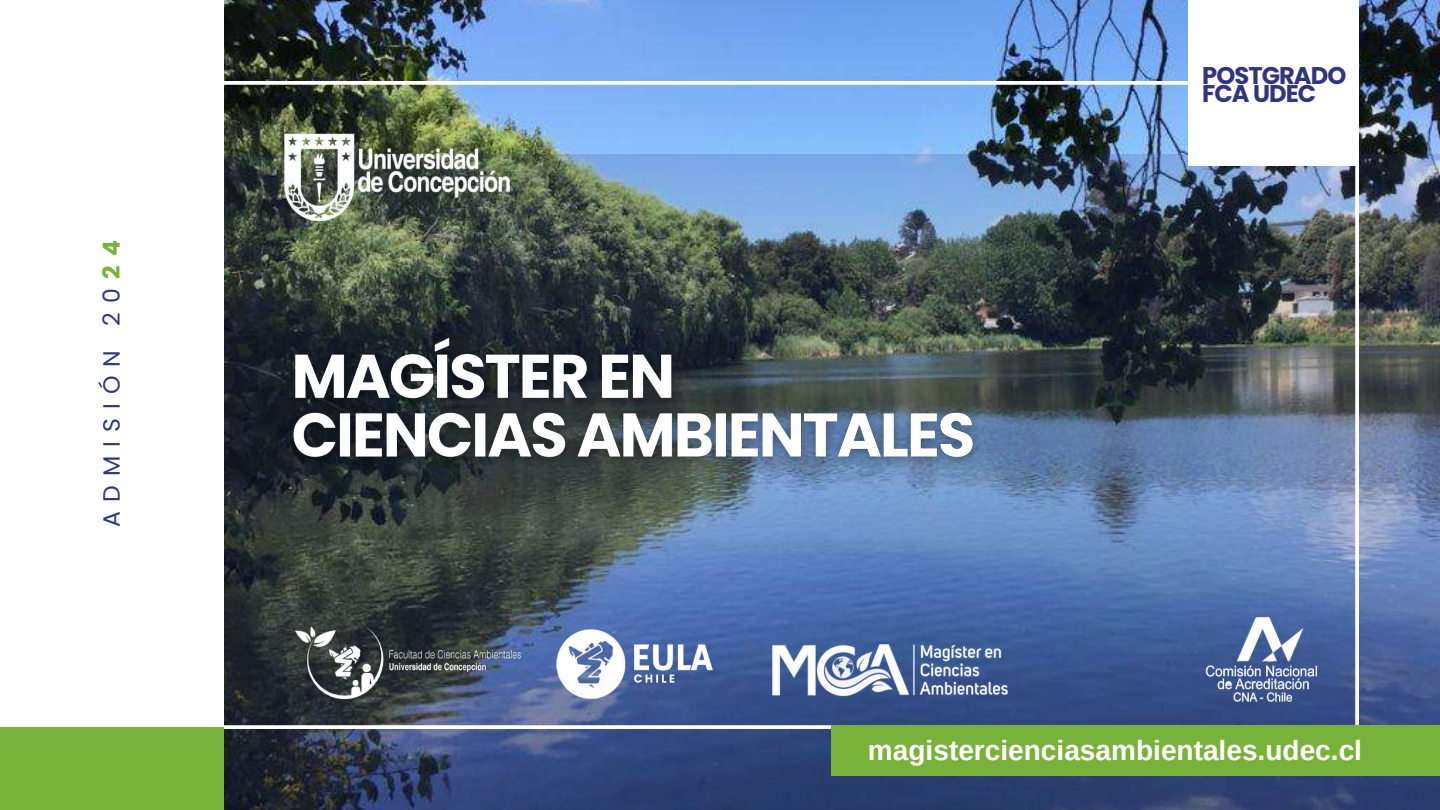
<style>
.page{position:relative;width:1440px;height:810px;background:#fff}
.page>*{position:absolute;margin:0;border:0;box-sizing:border-box;transform-origin:0 0}
.t1{font:700 28.1px "Arimo";color:#fff}
.t2{font:700 24.2px/18.5px "Poppins";letter-spacing:-.04em;color:#2f3581}
.t3{font:23.6px "Poppins";letter-spacing:.385em;color:#2f3581}
.s1{font-weight:700;color:#79b23a}
</style>
<div class="page">
<img style="left:224px;top:0;width:1216px;height:154px">
<img style="left:223px;top:154px;width:1217px;height:656px">
<svg style="left:224px;top:81px;width:964px;height:4px"></svg>
<svg style="left:223px;top:725px;width:608px;height:4px"></svg>
<svg style="left:1355px;top:166px;width:4px;height:559px"></svg>
<div style="left:0;top:727px;width:223px;height:83px;background:#79b23a"></div>
<div style="left:831px;top:725px;width:609px;height:51px;background:#79b23a"></div>
<div style="left:1188px;top:0;width:171px;height:166px;background:#fff"></div>
<img style="left:548px;top:628px;width:172px;height:72px">
<img style="left:291px;top:626px;width:234px;height:73px">
<img style="left:249px;top:97px;width:289px;height:162px">
<img style="left:773px;top:645px;width:234px;height:57px">
<img style="left:276px;top:321px;width:713px;height:175px">
<img style="left:1202px;top:615px;width:118px;height:87px">
<p class="t3" style="left:95px;top:527px;width:288px;rotate:-90deg">ADMISIÓN 20<span class="s1">24</span></p>
<p class="t2" style="left:1202px;top:66px;width:146px">POSTGRADO<br>FCA UDEC</p>
<p class="t1" style="left:868px;top:735px;width:496px">magistercienciasambientales.udec.cl</p>
</div>
